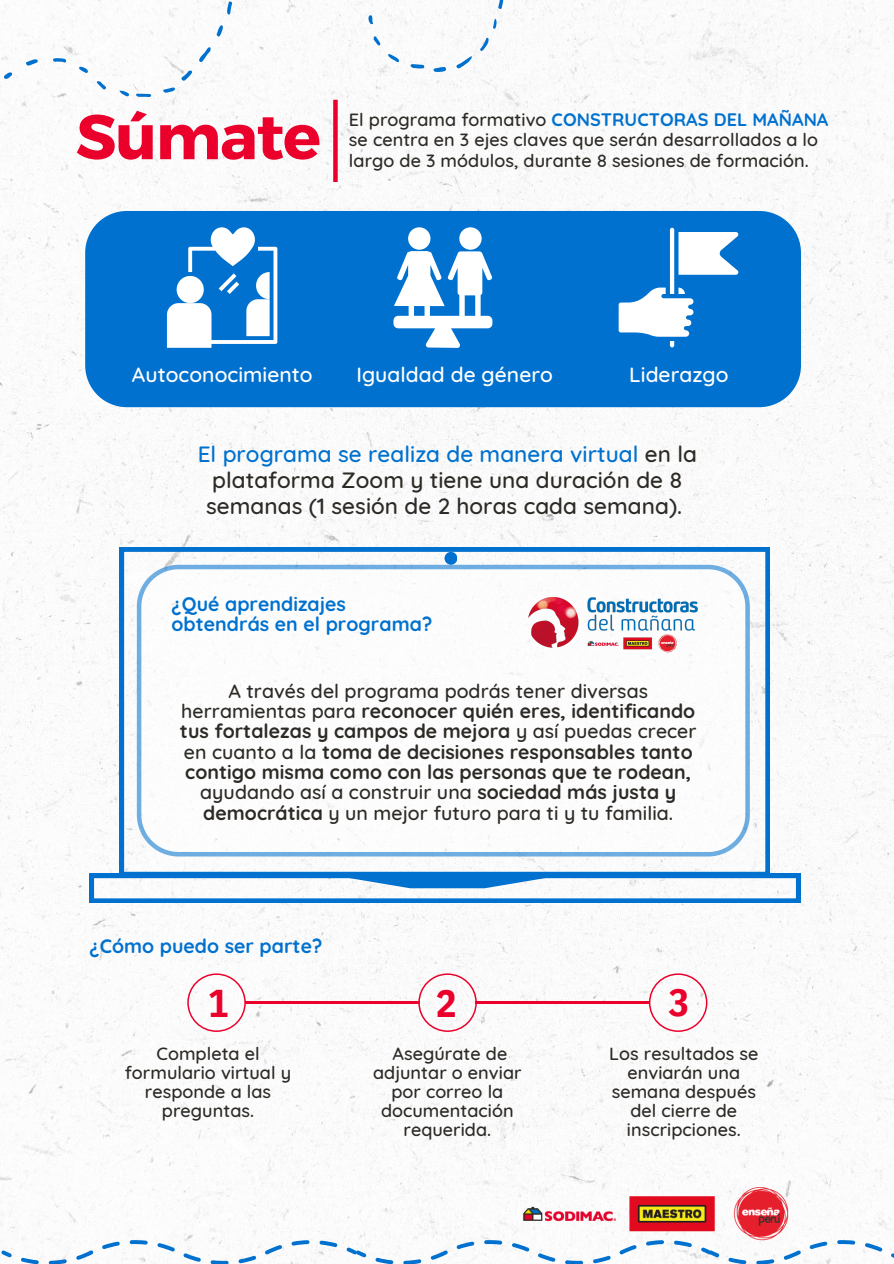
<style>
.page{position:relative;width:894px;height:1264px;background:#fff}
.page>*{position:absolute;margin:0;border:0;box-sizing:border-box;transform-origin:0 0}
.t1{font:700 63px "Montserrat";letter-spacing:-.02em;color:#ea002a}
.t2{font:700 38.7px "IBM Plex Sans Cond";color:#ea002a}
.t3{font:500 22.5px/26px "Quicksand";letter-spacing:.005em;color:#2d2a26;text-align:center}
.t4{font:500 21px "Quicksand";letter-spacing:.005em;color:#fff}
.t5{font:700 19.5px/20.2px "Quicksand";letter-spacing:.005em;color:#2d2a26;text-align:center}
.t6{font:700 19.5px/20.2px "Quicksand";letter-spacing:.005em;color:#0071ce}
.t7{font:500 18px/19.2px "Quicksand";letter-spacing:.005em;color:#2d2a26;text-align:center}
.s1{font-weight:700;color:#0071ce}
.s2{color:#0071ce}
.s3{font-weight:500}
</style>
<div class="page">
<img style="left:0;top:0;width:893px;height:1263px">
<svg style="left:1px;top:1250px;width:11px;height:7px"></svg>
<svg style="left:21px;top:1239px;width:316px;height:24px"></svg>
<svg style="left:346px;top:1247px;width:20px;height:10px"></svg>
<svg style="left:375px;top:1239px;width:316px;height:24px"></svg>
<svg style="left:700px;top:1248px;width:19px;height:9px"></svg>
<svg style="left:728px;top:1239px;width:165px;height:24px"></svg>
<svg style="left:198px;top:47px;width:13px;height:16px"></svg>
<svg style="left:181px;top:70px;width:11px;height:11px"></svg>
<svg style="left:25px;top:59px;width:13px;height:7px"></svg>
<svg style="left:136px;top:94px;width:15px;height:3px"></svg>
<svg style="left:227px;top:1px;width:5px;height:14px"></svg>
<svg style="left:53px;top:58px;width:14px;height:5px"></svg>
<svg style="left:216px;top:25px;width:7px;height:12px"></svg>
<svg style="left:163px;top:87px;width:12px;height:6px"></svg>
<svg style="left:79px;top:67px;width:9px;height:6px"></svg>
<svg style="left:97px;top:81px;width:9px;height:9px"></svg>
<svg style="left:4px;top:72px;width:8px;height:7px"></svg>
<svg style="left:119px;top:90px;width:10px;height:7px"></svg>
<svg style="left:456px;top:56px;width:16px;height:13px"></svg>
<svg style="left:433px;top:67px;width:13px;height:5px"></svg>
<svg style="left:410px;top:64px;width:14px;height:5px"></svg>
<svg style="left:479px;top:38px;width:9px;height:13px"></svg>
<svg style="left:497px;top:0;width:6px;height:9px"></svg>
<svg style="left:388px;top:54px;width:11px;height:9px"></svg>
<svg style="left:373px;top:36px;width:7px;height:10px"></svg>
<svg style="left:369px;top:15px;width:4px;height:9px"></svg>
<svg style="left:493px;top:18px;width:4px;height:11px"></svg>
<svg style="left:333px;top:100px;width:4px;height:82px"></svg>
<div style="left:85px;top:211px;width:715px;height:196px;background:#0071ce"></div>
<svg style="left:393px;top:227px;width:99px;height:121px"></svg>
<svg style="left:618px;top:228px;width:121px;height:119px"></svg>
<svg style="left:167px;top:227px;width:110px;height:121px"></svg>
<svg style="left:120px;top:547px;width:649px;height:326px"></svg>
<svg style="left:137px;top:564px;width:612px;height:292px"></svg>
<div style="left:444px;top:552px;width:13px;height:12px;background:#0071ce;border-radius:50%"></div>
<img style="left:520px;top:594px;width:185px;height:61px">
<svg style="left:89px;top:873px;width:711px;height:29px"></svg>
<svg style="left:187px;top:973px;width:59px;height:58px"></svg>
<svg style="left:418px;top:973px;width:58px;height:58px"></svg>
<svg style="left:648px;top:973px;width:59px;height:58px"></svg>
<hr style="left:245px;top:1001px;width:174px;height:2px;background:#ea002a">
<hr style="left:475px;top:1001px;width:174px;height:2px;background:#ea002a">
<img style="left:511px;top:1181px;width:290px;height:67px">
<h1 class="t1" style="left:76px;top:96px;width:247px">Súmate</h1>
<p class="t7" style="left:349px;top:109px;width:481px;line-height:20.2px;text-align:left">El programa formativo <span class="s1">CONSTRUCTORAS DEL MAÑANA </span>se centra en 3 ejes claves que serán desarrollados a lo</p>
<p class="t7" style="left:349px;top:150px;width:461px">largo de 3 módulos, durante 8 sesiones de formación.</p>
<p class="t4" style="left:132px;top:361px;width:182px">Autoconocimiento</p>
<p class="t4" style="left:356px;top:361px;width:198px">Igualdad de género</p>
<p class="t4" style="left:629px;top:361px;width:101px">Liderazgo</p>
<p class="t3" style="left:198px;top:441px;width:500px"><span class="s2">El programa se realiza de manera virtual</span> en la plataforma Zoom y tiene una duración de 8 semanas (1 sesión de 2 horas cada semana).</p>
<p class="t6" style="left:171px;top:593px;width:262px">¿Qué aprendizajes obtendrás en el programa?</p>
<p class="t5" style="left:180px;top:680px;width:518px"><span class="s3">A través del programa podrás tener diversas herramientas para</span> reconocer quién eres, identificando tus fortalezas y campos de mejora <span class="s3">y así puedas crecer en cuanto a la</span> toma de decisiones responsables tanto contigo misma como con las personas que te rodean, <span class="s3">ayudando así a construir una</span> sociedad más justa y democrática <span class="s3">y un mejor futuro para ti y tu familia.</span></p>
<p class="t6" style="left:89px;top:936px;width:234px">¿Cómo puedo ser parte?</p>
<h2 class="t2" style="left:208px;top:977px;width:22px">1</h2>
<h2 class="t2" style="left:436px;top:977px;width:22px">2</h2>
<h2 class="t2" style="left:668px;top:976px;width:22px">3</h2>
<p class="t7" style="left:125px;top:1043px;width:168px">Completa el formulario virtual y responde a las preguntas.</p>
<p class="t7" style="left:609px;top:1043px;width:150px">Los resultados se enviarán una semana después del cierre de inscripciones.</p>
<p class="t7" style="left:373px;top:1043px;width:150px">Asegúrate de adjuntar o enviar por correo la documentación requerida.</p>
</div>
